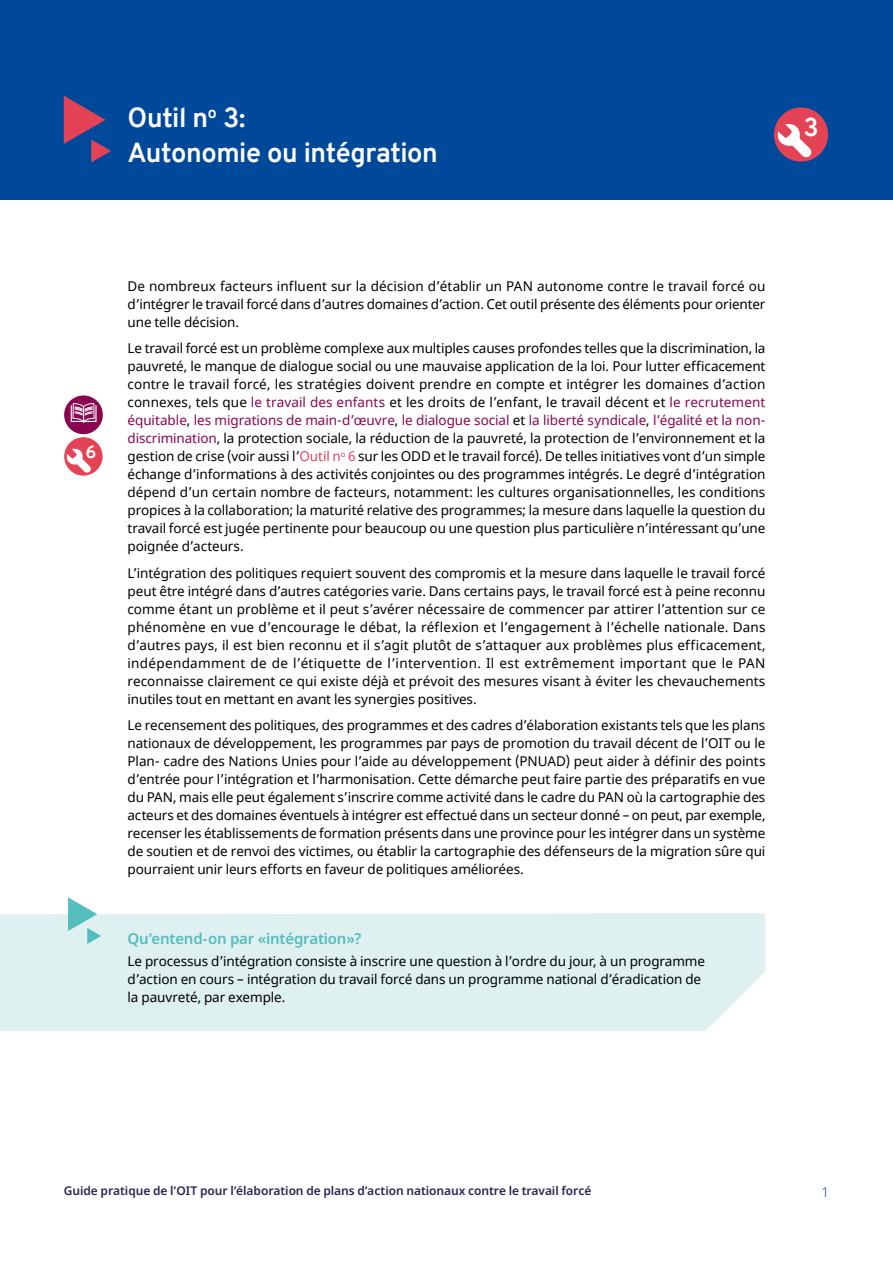
<style>
.page{position:relative;width:893px;height:1263px;background:#fff}
.page>*{position:absolute;margin:0;border:0;box-sizing:border-box;transform-origin:0 0}
.t1{font:700 27px/35.1px "Overpass";letter-spacing:-.015em;color:#fff}
.t2{font:700 25.2px "Overpass";color:#fff}
.t3{font:700 17.85px "Overpass";color:#fff}
.t4{font:600 15px "Noto Sans";letter-spacing:-.015em;color:#54bdbe}
.t5{font:13.5px/18px "Noto Sans";letter-spacing:-.01em;color:#000;text-align:justify}
.t6{font:300 13.5px "Noto Sans";color:#00489a}
.t7{font:600 12px "Noto Sans";letter-spacing:-.005em;color:#292455}
.s1{color:#8a0551}
.s2{color:#e44356}
</style>
<div class="page">
<div style="left:0;top:0;width:893px;height:200px;background:#00489a"></div>
<div style="left:774px;top:107px;width:54px;height:55px;background:#e44356;border-radius:50%"></div>
<svg style="left:776px;top:124px;width:36px;height:34px"></svg>
<svg style="left:64px;top:96px;width:47px;height:66px"></svg>
<div style="left:64px;top:395px;width:39px;height:39px;background:#8a0551;border-radius:50%"></div>
<div style="left:71px;top:405px;width:26px;height:17px;border:1px solid #fff"></div>
<svg style="left:72px;top:403px;width:23px;height:20px"></svg>
<div style="left:64px;top:437px;width:39px;height:39px;background:#e44356;border-radius:50%"></div>
<svg style="left:66px;top:449px;width:25px;height:24px"></svg>
<div style="left:0;top:913px;width:765px;height:118px;background:#def0f0"></div>
<svg style="left:68px;top:897px;width:33px;height:47px"></svg>
<h2 class="t1" style="left:128px;top:100px;width:312px">Outil n<sup>o</sup> 3:<br>Autonomie ou intégration</h2>
<h2 class="t2" style="left:803px;top:110px;width:17px">3</h2>
<p class="t3" style="left:85px;top:439px;width:12px">6</p>
<p class="t5" style="left:128px;top:277px;width:639px">De nombreux facteurs influent sur la décision d’établir un PAN autonome contre le travail forcé ou d’intégrer le travail forcé dans d’autres domaines d’action. Cet outil présente des éléments pour orienter une telle décision.</p>
<p class="t5" style="left:128px;top:340px;width:639px">Le travail forcé est un problème complexe aux multiples causes profondes telles que la discrimination, la pauvreté, le manque de dialogue social ou une mauvaise application de la loi. Pour lutter efficacement contre le travail forcé, les stratégies doivent prendre en compte et intégrer les domaines d’action connexes, tels que <span class="s1">le travail des enfants</span> et les droits de l’enfant, le travail décent et <span class="s1">le recrutement équitable</span>, <span class="s1">les migrations de main-d’œuvre</span>, <span class="s1">le dialogue social</span> et <span class="s1">la liberté syndicale</span>, <span class="s1">l’égalité et la non&shy;discrimination</span>, la protection sociale, la réduction de la pauvreté, la protection de l’environnement et la gestion de crise (voir aussi l’<span class="s2">Outil n</span><sup>o</sup> <span class="s2">6</span> sur les ODD et le travail forcé). De telles initiatives vont d’un simple échange d’informations à des activités conjointes ou des programmes intégrés. Le degré d’intégration dépend d’un certain nombre de facteurs, notamment: les cultures organisationnelles, les conditions propices à la collaboration; la maturité relative des programmes; la mesure dans laquelle la question du travail forcé est jugée pertinente pour beaucoup ou une question plus particulière n’intéressant qu’une poignée d’acteurs.</p>
<p class="t5" style="left:128px;top:564px;width:639px">L’intégration des politiques requiert souvent des compromis et la mesure dans laquelle le travail forcé peut être intégré dans d’autres catégories varie. Dans certains pays, le travail forcé est à peine reconnu comme étant un problème et il peut s’avérer nécessaire de commencer par attirer l’attention sur ce phénomène en vue d’encourage le débat, la réflexion et l’engagement à l’échelle nationale. Dans d’autres pays, il est bien reconnu et il s’agit plutôt de s’attaquer aux problèmes plus efficacement, indépendamment de de l’étiquette de l’intervention. Il est extrêmement important que le PAN reconnaisse clairement ce qui existe déjà et prévoit des mesures visant à éviter les chevauchements inutiles tout en mettant en avant les synergies positives.</p>
<p class="t5" style="left:128px;top:717px;width:639px">Le recensement des politiques, des programmes et des cadres d’élaboration existants tels que les plans nationaux de développement, les programmes par pays de promotion du travail décent de l’OIT ou le Plan- cadre des Nations Unies pour l’aide au développement (PNUAD) peut aider à définir des points d’entrée pour l’intégration et l’harmonisation. Cette démarche peut faire partie des préparatifs en vue du PAN, mais elle peut également s’inscrire comme activité dans le cadre du PAN où la cartographie des acteurs et des domaines éventuels à intégrer est effectué dans un secteur donné – on peut, par exemple, recenser les établissements de formation présents dans une province pour les intégrer dans un système de soutien et de renvoi des victimes, ou établir la cartographie des défenseurs de la migration sûre qui pourraient unir leurs efforts en faveur de politiques améliorées.</p>
<p class="t4" style="left:128px;top:928px;width:235px">Qu’entend-on par «intégration»?</p>
<p class="t5" style="left:128px;top:952px;width:579px;text-align:left">Le processus d’intégration consiste à inscrire une question à l’ordre du jour, à un programme d’action en cours – intégration du travail forcé dans un programme national d’éradication de la pauvreté, par exemple.</p>
<p class="t7" style="left:64px;top:1182px;width:529px">Guide pratique de l’OIT pour l’élaboration de plans d’action nationaux contre le travail forcé</p>
<p class="t6" style="left:821px;top:1182px;width:9px">1</p>
</div>
